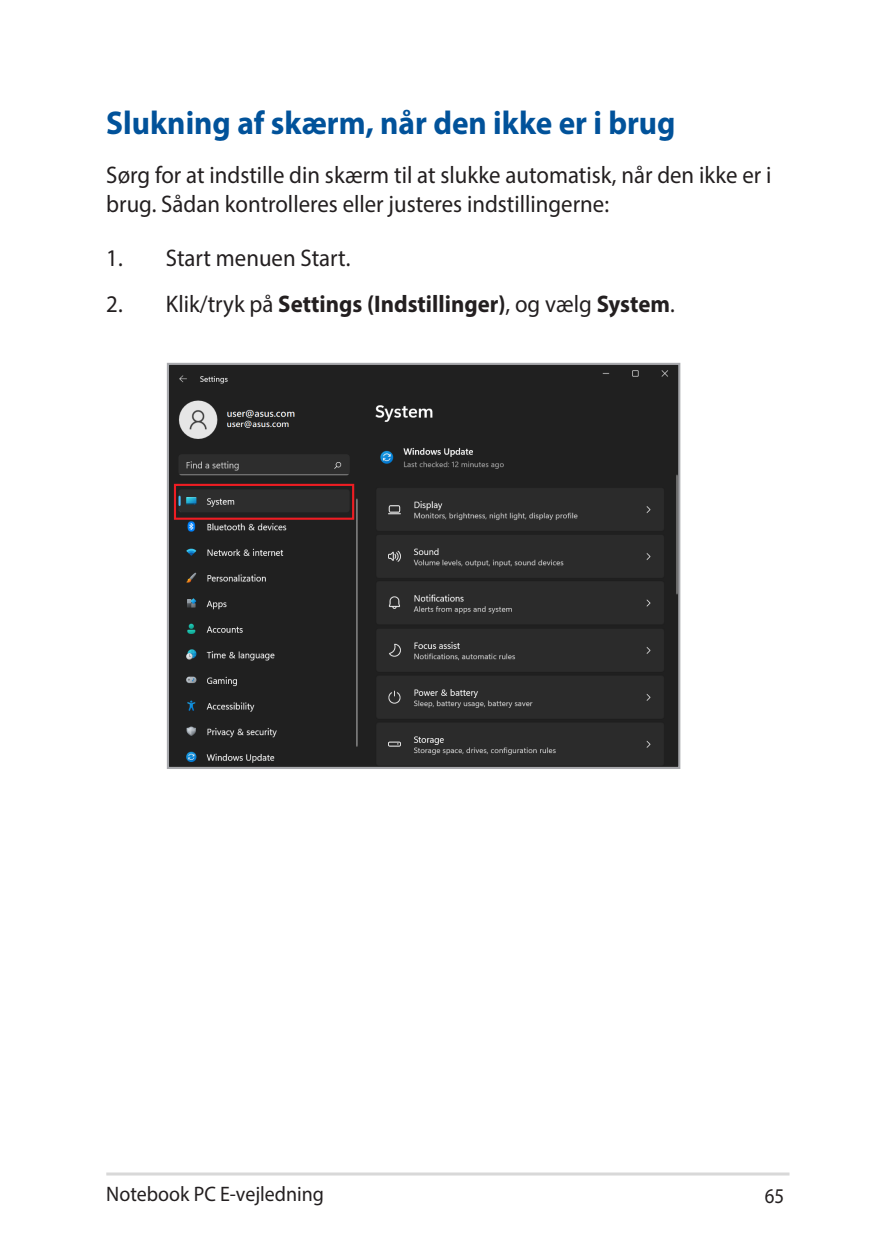
<style>
.page{position:relative;width:893px;height:1259px;background:#fff}
.page>*{position:absolute;margin:0;border:0;box-sizing:border-box;transform-origin:0 0}
.t1{font:700 33px "Myriad Pro";color:#01529a;scale:.95 1}
.t2{font:24px/28.8px "Myriad Pro";color:#231f20;scale:.95 1}
.t3{font:700 24px "Myriad Pro";color:#231f20;scale:.95 1}
.t4{font:21px "Myriad Pro";color:#231f20;scale:.95 1}
.t5{font:21px "Myriad Pro";color:#231f20;scale:.9 1}
.s1{font-weight:400}
</style>
<div class="page">
<hr style="left:106px;top:1172px;width:683px;height:3px;background:#d8d8d8">
<img style="left:170px;top:366px;width:507px;height:400px">
<div style="left:167px;top:363px;width:513px;height:406px;border:2px solid #a8a9ad"></div>
<div style="left:174px;top:484px;width:180px;height:36px;border:2px solid #ee1d23"></div>
<h1 class="t1" style="left:106px;top:101px;width:601px">Slukning af skærm, når den ikke er i brug</h1>
<p class="t2" style="left:106px;top:160px;width:702px">Sørg for at indstille din skærm til at slukke automatisk, når den ikke er i brug. Sådan kontrolleres eller justeres indstillingerne:</p>
<p class="t2" style="left:106px;top:243px;width:258px">1. Start menuen Start.</p>
<p class="t3" style="left:106px;top:288px;width:600px"><span class="s1">2. Klik/tryk på</span> Settings (Indstillinger)<span class="s1">, og vælg</span> System<span class="s1">.</span></p>
<p class="t4" style="left:106px;top:1180px;width:231px">Notebook PC E-vejledning</p>
<p class="t5" style="left:765px;top:1182px;width:23px">65</p>
</div>
